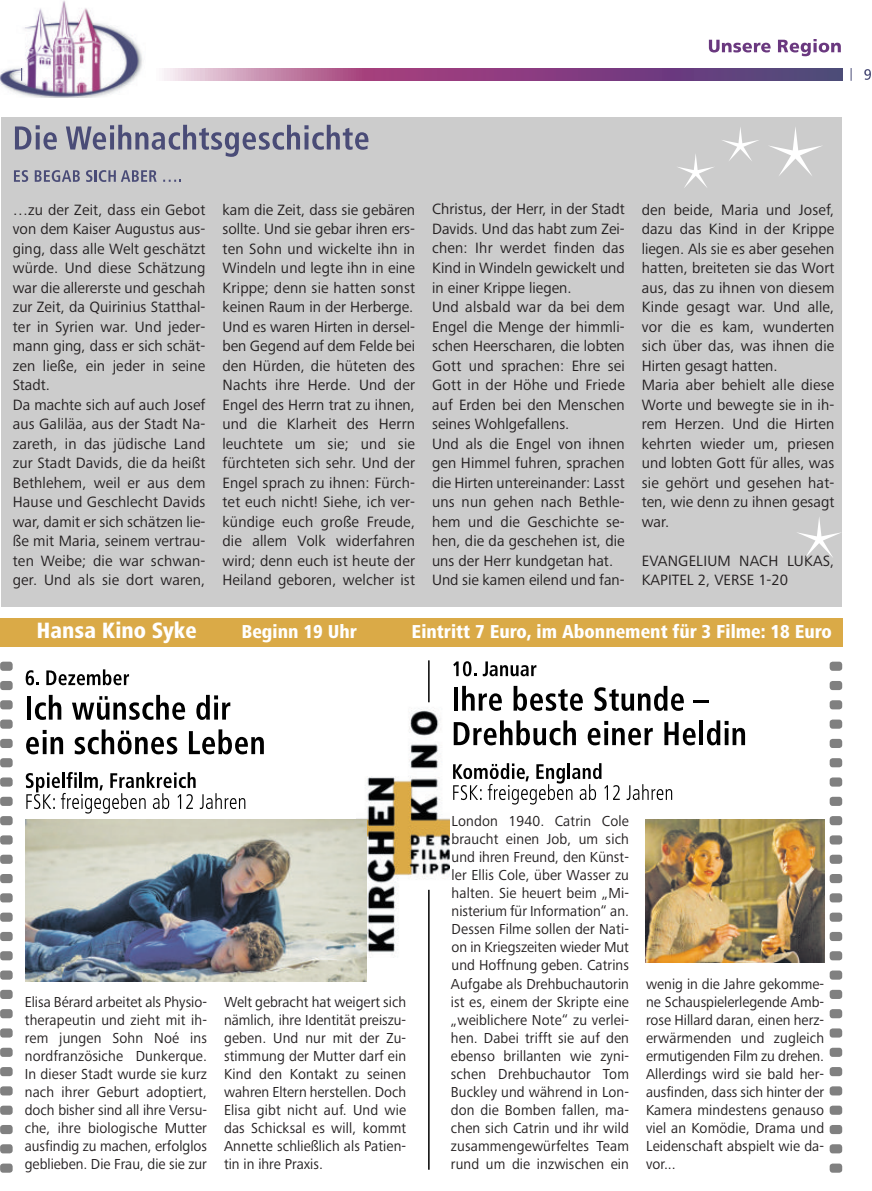
<style>
.page{position:relative;width:872px;height:1191px;background:#fff}
.page>*{position:absolute;margin:0;border:0;box-sizing:border-box;transform-origin:0 0}
.t1{font:22.95px "Frutiger Next Pro Heavy Cn OV CJJUSM";color:#fff}
.t2{font:19.35px "Frutiger Next Pro Heavy Cn OV CJJUSM";color:#fff}
.t3{font:15.45px/19.5px "Frutiger Next Pro";letter-spacing:.01em;color:#231f20}
.t4{font:15px/18px "Frutiger Next Pro";letter-spacing:.01em;color:#231f20;text-align:justify;scale:.96 1}
</style>
<div class="page">
<svg style="left:164px;top:68px;width:678px;height:13px;background:#92588e"></svg>
<img style="left:0;top:0;width:143px;height:98px">
<svg style="left:850px;top:68px;width:1px;height:13px"></svg>
<svg style="left:864px;top:69px;width:7px;height:11px"></svg>
<svg style="left:21px;top:68px;width:1px;height:13px"></svg>
<svg style="left:709px;top:40px;width:61px;height:12px"></svg>
<svg style="left:778px;top:39px;width:63px;height:17px"></svg>
<div style="left:1px;top:117px;width:840px;height:490px;background:#ccc"></div>
<svg style="left:15px;top:125px;width:42px;height:25px"></svg>
<svg style="left:66px;top:125px;width:302px;height:32px"></svg>
<svg style="left:14px;top:170px;width:14px;height:12px"></svg>
<svg style="left:35px;top:170px;width:45px;height:12px"></svg>
<svg style="left:86px;top:170px;width:71px;height:12px"></svg>
<svg style="left:163px;top:180px;width:18px;height:2px"></svg>
<div style="left:0;top:617px;width:842px;height:29px;background:#daaa47"></div>
<hr style="left:428px;top:889px;width:1px;height:280px;background:#000">
<svg style="left:0;top:1153px;width:13px;height:19px"></svg>
<svg style="left:0;top:661px;width:825px;height:492px"></svg>
<svg style="left:829px;top:661px;width:13px;height:511px"></svg>
<svg style="left:678px;top:126px;width:164px;height:432px"></svg>
<svg style="left:453px;top:661px;width:23px;height:15px"></svg>
<svg style="left:483px;top:661px;width:53px;height:15px"></svg>
<hr style="left:454px;top:687px;width:4px;height:23px;background:#000">
<svg style="left:462px;top:686px;width:40px;height:25px"></svg>
<svg style="left:513px;top:686px;width:70px;height:25px"></svg>
<svg style="left:594px;top:686px;width:90px;height:25px"></svg>
<svg style="left:694px;top:700px;width:15px;height:2px"></svg>
<svg style="left:454px;top:720px;width:122px;height:25px"></svg>
<svg style="left:587px;top:721px;width:66px;height:24px"></svg>
<svg style="left:664px;top:722px;width:31px;height:23px"></svg>
<hr style="left:699px;top:720px;width:4px;height:25px;background:#000">
<svg style="left:707px;top:720px;width:38px;height:25px"></svg>
<svg style="left:453px;top:763px;width:167px;height:41px"></svg>
<svg style="left:626px;top:784px;width:46px;height:16px"></svg>
<hr style="left:428px;top:660px;width:1px;height:42px;background:#000">
<img style="left:645px;top:819px;width:179px;height:143px">
<p class="t3" style="left:13px;top:199px;width:194px">…zu der Zeit, dass ein Gebot von dem Kaiser Augustus aus&shy;ging, dass alle Welt geschätzt würde. Und diese Schätzung war die allererste und geschah zur Zeit, da Quirinius Statthal&shy;ter in Syrien war. Und jeder&shy;mann ging, dass er sich schät&shy;zen ließe, ein jeder in seine<br>Stadt.<br>Da machte sich auf auch Josef aus Galiläa, aus der Stadt Na&shy;zareth, in das jüdische Land zur Stadt Davids, die da heißt<br>Bethlehem, weil er aus dem<br>Hause und Geschlecht Davids war, damit er sich schätzen lie&shy;ße mit Maria, seinem vertrau&shy;ten Weibe; die war schwan&shy;ger. Und als sie dort waren,</p>
<p class="t3" style="left:222px;top:199px;width:194px;text-align:justify">kam die Zeit, dass sie gebären sollte. Und sie gebar ihren ers&shy;ten Sohn und wickelte ihn in Windeln und legte ihn in eine Krippe; denn sie hatten sonst keinen Raum in der Herberge.<br>Und es waren Hirten in dersel&shy;ben Gegend auf dem Felde bei den Hürden, die hüteten des Nachts ihre Herde. Und der Engel des Herrn trat zu ihnen, und die Klarheit des Herrn leuchtete um sie; und sie fürchteten sich sehr. Und der Engel sprach zu ihnen: Fürch&shy;tet euch nicht! Siehe, ich ver&shy;kündige euch große Freude, die allem Volk widerfahren wird; denn euch ist heute der Heiland geboren, welcher ist</p>
<p class="t3" style="left:432px;top:199px;width:194px">Christus, der Herr, in der Stadt<br>Davids. Und das habt zum Zei&shy;chen: Ihr werdet finden das<br>Kind in Windeln gewickelt und in einer Krippe liegen.<br>Und alsbald war da bei dem<br>Engel die Menge der himmli&shy;schen Heerscharen, die lobten<br>Gott und sprachen: Ehre sei<br>Gott in der Höhe und Friede auf Erden bei den Menschen seines Wohlgefallens.<br>Und als die Engel von ihnen gen Himmel fuhren, sprachen die Hirten untereinander: Lasst uns nun gehen nach Bethle&shy;hem und die Geschichte se&shy;hen, die da geschehen ist, die uns der Herr kundgetan hat.<br>Und sie kamen eilend und fan-</p>
<p class="t3" style="left:642px;top:199px;width:194px">den beide, Maria und Josef, dazu das Kind in der Krippe liegen. Als sie es aber gesehen hatten, breiteten sie das Wort aus, das zu ihnen von diesem<br>Kinde gesagt war. Und alle, vor die es kam, wunderten sich über das, was ihnen die<br>Hirten gesagt hatten.<br>Maria aber behielt alle diese<br>Worte und bewegte sie in ih&shy;rem Herzen. Und die Hirten kehrten wieder um, priesen und lobten Gott für alles, was sie gehört und gesehen hat&shy;ten, wie denn zu ihnen gesagt war.</p>
<p class="t3" style="left:642px;top:550px;width:194px">EVANGELIUM NACH LUKAS,<br>KAPITEL 2, VERSE 1-20</p>
<h1 class="t1" style="left:37px;top:617px;width:162px">Hansa Kino Syke</h1>
<p class="t2" style="left:241px;top:620px;width:117px">Beginn 19 Uhr</p>
<p class="t2" style="left:411px;top:620px;width:422px">Eintritt 7 Euro, im Abonnement für 3 Filme: 18 Euro</p>
<p class="t4" style="left:25px;top:992px;width:191px">Elisa Bérard arbeitet als Physio&shy;therapeutin und zieht mit ih&shy;rem jungen Sohn Noé ins nordfranzösiche Dunkerque.<br>In dieser Stadt wurde sie kurz nach ihrer Geburt adoptiert, doch bisher sind all ihre Versu&shy;che, ihre biologische Mutter ausfindig zu machen, erfolglos geblieben. Die Frau, die sie zur</p>
<p class="t4" style="left:224px;top:992px;width:191px">Welt gebracht hat weigert sich nämlich, ihre Identität preiszu&shy;geben. Und nur mit der Zu&shy;stimmung der Mutter darf ein Kind den Kontakt zu seinen wahren Eltern herstellen. Doch Elisa gibt nicht auf. Und wie das Schicksal es will, kommt Annette schließlich als Patien&shy;tin in ihre Praxis.</p>
<p class="t4" style="left:451px;top:812px;width:187px">London 1940. Catrin Cole braucht einen Job, um sich und ihren Freund, den Künst&shy;ler Ellis Cole, über Wasser zu halten. Sie heuert beim „Mi&shy;nisterium für Information“ an.<br>Dessen Filme sollen der Nati&shy;on in Kriegszeiten wieder Mut und Hoffnung geben. Catrins Aufgabe als Drehbuchautorin ist es, einem der Skripte eine „weiblichere Note“ zu verlei&shy;hen. Dabei trifft sie auf den ebenso brillanten wie zyni&shy;schen Drehbuchautor Tom Buckley und während in Lon&shy;don die Bomben fallen, ma&shy;chen sich Catrin und ihr wild zusammengewürfeltes Team rund um die inzwischen ein</p>
<p class="t4" style="left:646px;top:974px;width:187px">wenig in die Jahre gekomme&shy;ne Schauspielerlegende Amb&shy;rose Hillard daran, einen herz&shy;erwärmenden und zugleich ermutigenden Film zu drehen.<br>Allerdings wird sie bald her&shy;ausfinden, dass sich hinter der Kamera mindestens genauso viel an Komödie, Drama und Leidenschaft abspielt wie da&shy;vor...</p>
</div>
